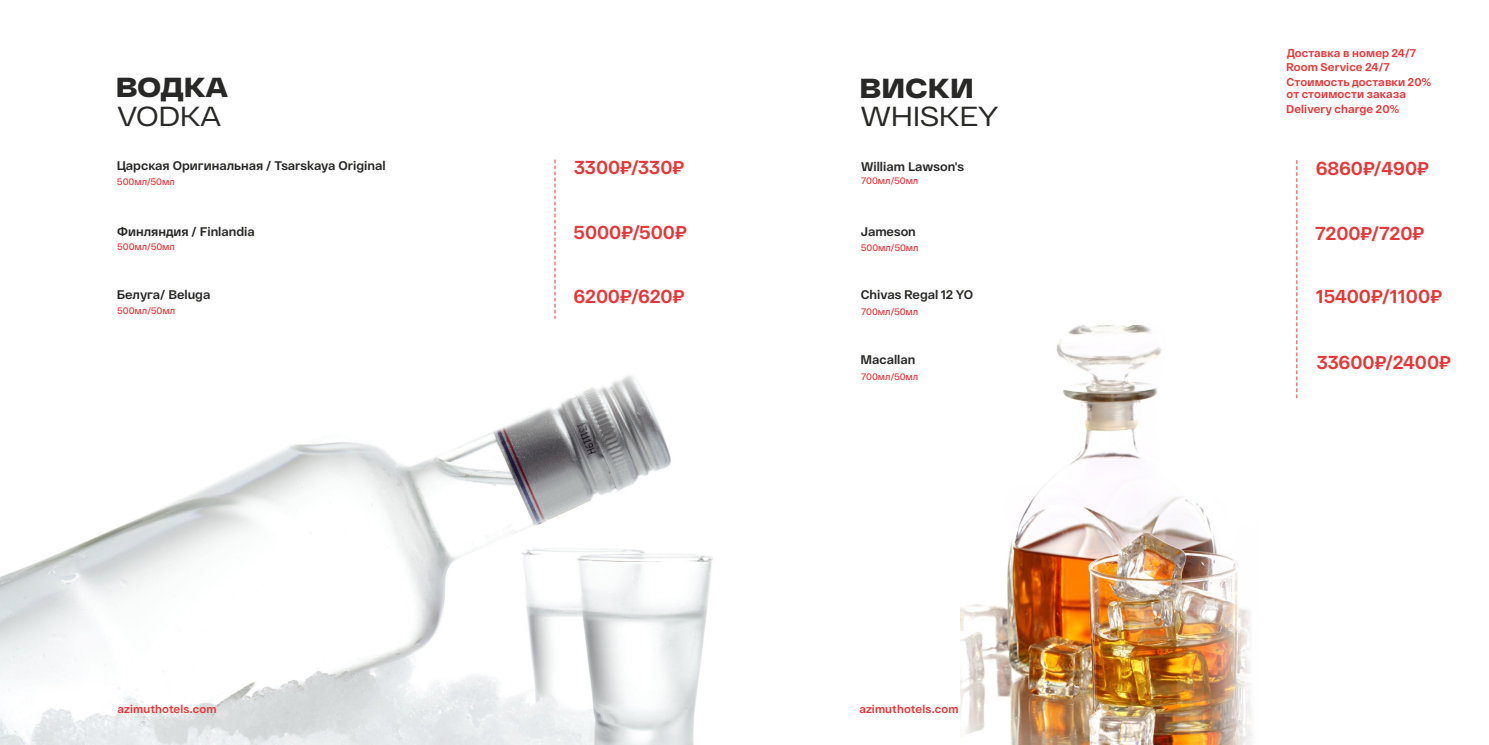
<style>
.page{position:relative;width:1489px;height:745px;background:#fff}
.page>*{position:absolute;margin:0;border:0;box-sizing:border-box;transform-origin:0 0}
.t1{font:27.5px "RF Dewi Extended";letter-spacing:-.015em;color:#282827}
.t2{font:900 27.5px "RF Dewi Extended";letter-spacing:-.01em;color:#282827}
.t3{font:700 18.75px "RF Dewi";color:#e63637}
.t4{font:700 12.5px "RF Dewi";color:#282827}
.t5{font:700 11.25px/11.9px "RF Dewi";letter-spacing:.01em;color:#e63637}
.t6{font:600 9.38px "RF Dewi";color:#e63637}
</style>
<div class="page">
<svg style="left:0;top:159px;width:713px;height:585px"></svg>
<svg style="left:564px;top:229px;width:2px;height:468px"></svg>
<svg style="left:554px;top:160px;width:1px;height:158px"></svg>
<img style="left:1017px;top:160px;width:281px;height:584px">
<img style="left:1178px;top:409px;width:109px;height:335px">
<svg style="left:960px;top:533px;width:57px;height:211px"></svg>
<svg style="left:1296px;top:160px;width:1px;height:239px"></svg>
<h1 class="t2" style="left:115px;top:76px;width:114px">ВОДКА</h1>
<h1 class="t1" style="left:117px;top:105px;width:106px">VODKA</h1>
<p class="t4" style="left:117px;top:160px;width:270px">Царская Оригинальная / Tsarskaya Original</p>
<h2 class="t3" style="left:574px;top:160px;width:112px">3300₽/330₽</h2>
<p class="t6" style="left:117px;top:178px;width:59px">500мл/50мл</p>
<h1 class="t2" style="left:859px;top:77px;width:116px">ВИСКИ</h1>
<h1 class="t1" style="left:860px;top:106px;width:140px">WHISKEY</h1>
<p class="t4" style="left:861px;top:161px;width:104px">William Lawson's</p>
<p class="t6" style="left:861px;top:177px;width:59px">700мл/50мл</p>
<p class="t5" style="left:1286px;top:48px;width:131px">Доставка в номер 24/7</p>
<p class="t5" style="left:1286px;top:77px;width:146px">Стоимость доставки 20% от стоимости заказа</p>
<p class="t5" style="left:1285px;top:62px;width:105px">Room Service 24/7</p>
<p class="t5" style="left:1285px;top:103px;width:114px">Delivery charge 20%</p>
<h2 class="t3" style="left:1315px;top:161px;width:115px">6860₽/490₽</h2>
<p class="t4" style="left:117px;top:226px;width:139px">Финляндия / Finlandia</p>
<h2 class="t3" style="left:574px;top:225px;width:115px">5000₽/500₽</h2>
<p class="t4" style="left:860px;top:226px;width:57px">Jameson</p>
<h2 class="t3" style="left:1314px;top:226px;width:111px">7200₽/720₽</h2>
<p class="t6" style="left:117px;top:243px;width:59px">500мл/50мл</p>
<p class="t6" style="left:861px;top:244px;width:59px">500мл/50мл</p>
<p class="t4" style="left:117px;top:289px;width:95px">Белуга/ Beluga</p>
<h2 class="t3" style="left:573px;top:289px;width:113px">6200₽/620₽</h2>
<p class="t4" style="left:860px;top:289px;width:114px">Chivas Regal 12 YO</p>
<h2 class="t3" style="left:1315px;top:289px;width:128px">15400₽/1100₽</h2>
<p class="t6" style="left:117px;top:307px;width:59px">500мл/50мл</p>
<p class="t6" style="left:861px;top:307px;width:59px">700мл/50мл</p>
<p class="t4" style="left:860px;top:354px;width:56px">Macallan</p>
<h2 class="t3" style="left:1316px;top:354px;width:136px">33600₽/2400₽</h2>
<p class="t6" style="left:861px;top:373px;width:59px">700мл/50мл</p>
<p class="t5" style="left:117px;top:703px;width:101px">azimuthotels.com</p>
<p class="t5" style="left:859px;top:704px;width:101px">azimuthotels.com</p>
</div>
